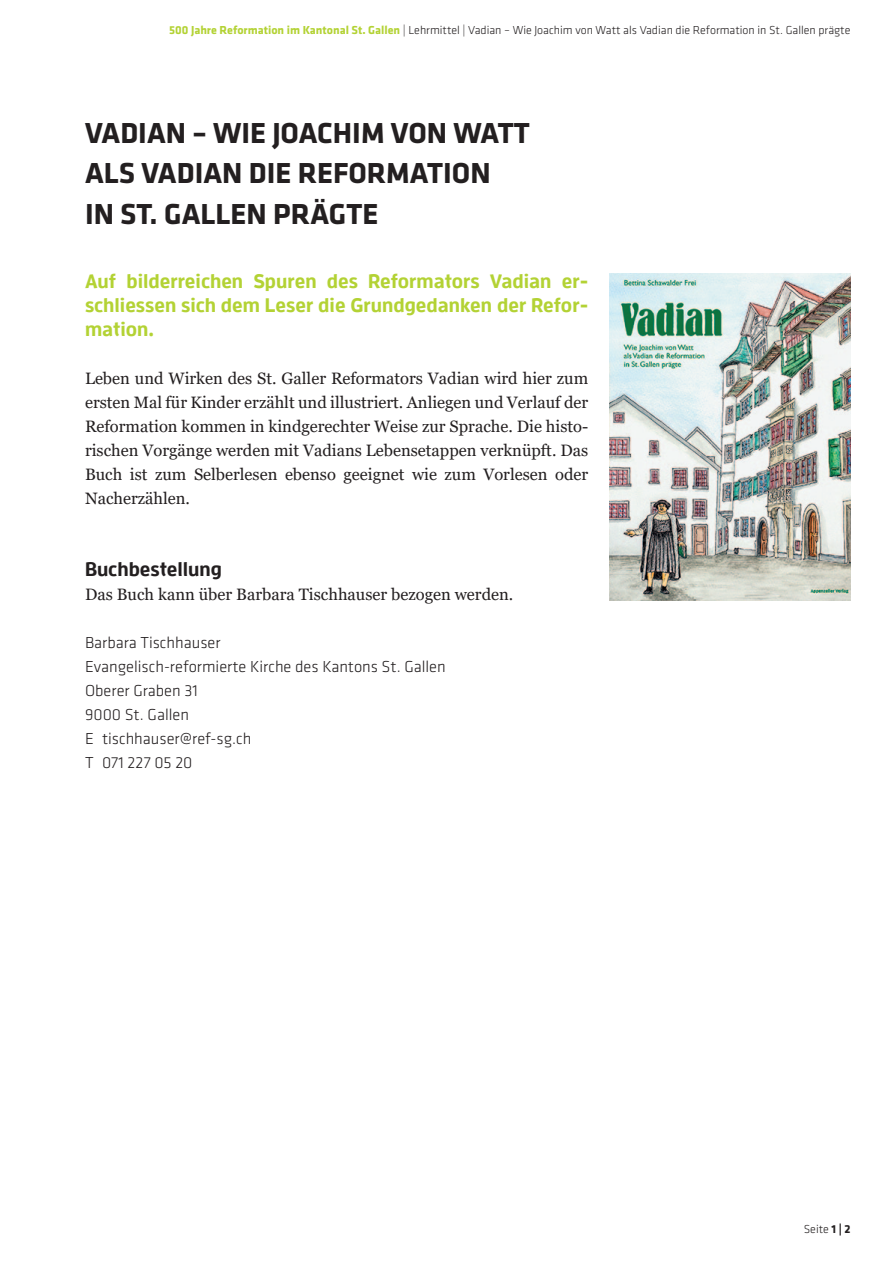
<style>
.page{position:relative;width:893px;height:1263px;background:#fff}
.page>*{position:absolute;margin:0;border:0;box-sizing:border-box;transform-origin:0 0}
.t1{font:700 30px/40.5px "Klavika";color:#231f20}
.t2{font:700 19.5px/24px "Enzo Offc";color:#b3d234;text-align:justify}
.t3{font:700 19.5px "Enzo Offc";color:#231f20}
.t4{font:16.5px/24px "Georgia";color:#231f20;text-align:justify}
.t5{font:300 16.5px/24px "Klavika";color:#231f20}
.t6{font:300 12px "Klavika";color:#231f20}
.s1{font-weight:700;color:#b3d234}
.s2{font-weight:700}
</style>
<div class="page">
<img style="left:609px;top:273px;width:241px;height:327px">
<p class="t6" style="left:169px;top:24px;width:683px"><span class="s1">500 JAHRE REFORMATION IM KANTONAL ST. GALLEN</span> | Lehrmittel | Vadian – Wie Joachim von Watt als Vadian die Reformation in St. Gallen prägte</p>
<h1 class="t1" style="left:85px;top:113px;width:446px">VADIAN – WIE JOACHIM VON WATT<br>ALS VADIAN DIE REFORMATION<br>IN ST. GALLEN PRÄGTE</h1>
<p class="t2" style="left:85px;top:269px;width:505px">Auf bilderreichen Spuren des Reformators Vadian er&shy;schliessen sich dem Leser die Grundgedanken der Refor&shy;mation.</p>
<p class="t4" style="left:85px;top:367px;width:505px">Leben und Wirken des St. Galler Reformators Vadian wird hier zum ersten Mal für Kinder erzählt und illustriert. Anliegen und Verlauf der Reformation kommen in kindgerechter Weise zur Sprache. Die histo&shy;rischen Vorgänge werden mit Vadians Lebensetappen verknüpft. Das Buch ist zum Selberlesen ebenso geeignet wie zum Vorlesen oder Nacherzählen.</p>
<p class="t3" style="left:85px;top:558px;width:138px">Buchbestellung</p>
<p class="t4" style="left:85px;top:583px;width:430px">Das Buch kann über Barbara Tischhauser bezogen werden.</p>
<p class="t5" style="left:85px;top:631px;width:362px">Barbara Tischhauser<br>Evangelisch-reformierte Kirche des Kantons St. Gallen<br>Oberer Graben 31<br>9000 St. Gallen<br>E tischhauser@ref-sg.ch<br>T 071 227 05 20</p>
<p class="t6" style="left:804px;top:1223px;width:48px">Seite <span class="s2">1 | 2</span></p>
</div>
